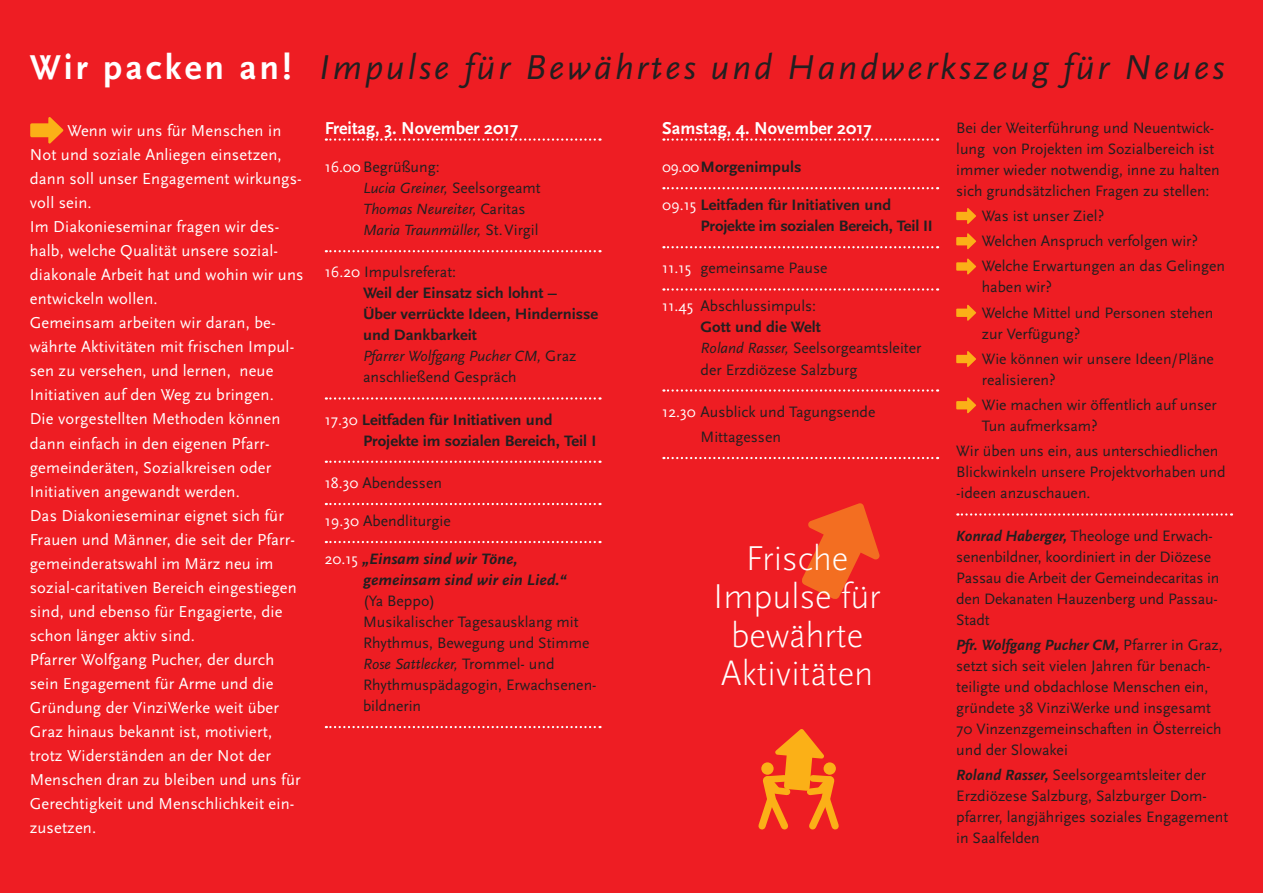
<style>
.page{position:relative;width:1263px;height:893px;background:#ee1d23}
.page>*{position:absolute;margin:0;border:0;box-sizing:border-box;transform-origin:0 0}
.t1{font:italic 36px "Scala Sans";letter-spacing:.085em;color:#231f20}
.Uhrzeit_ohne_Linie{font:300 36px/38.4px "Scala Sans OT";color:#fff;text-align:center}
.Uhrzeit{font:700 18px "Scala Sans";color:#fff}
.Uhrzeit_ohne_Linie-2{font:16.5px/24px "Scala Sans";letter-spacing:.01em;color:#fff}
.Programmtext_ohne_Li{font:15.75px/21px "Scala Sans";color:#231f20}
.Programmtext{font:15.75px/21px "Scala Sans";color:#231f20}
.Programmtext-2{font:700 15.75px/21px "Scala Sans";color:#231f20;scale:1.05 1}
.Uhrzeit-2{font:15.75px "Scala Sans";color:#231f20}
.Uhrzeit-3{font:700 15.75px "Scala Sans";color:#231f20;scale:1.05 1}
.Uhrzeit_ohne_Linie-3{font:15.75px "Scala Sans";color:#231f20}
.Uhrzeit_ohne_Linie-4{font:700 15.75px "Scala Sans";color:#231f20;scale:1.05 1}
.Uhrzeit-4{font:italic 700 15.75px "Scala Sans";color:#231f20;scale:1.05 1}
.Programmtext_ohne_Li-2{font:700 15.75px "Scala Sans";color:#231f20;scale:1.05 1}
.Programmtext-3{font:italic 15.45px/21px "Scala Sans";color:#231f20}
.Programmtext_ohne_Li-3{font:italic 700 15.45px "Scala Sans";color:#231f20}
.s1{font-weight:700;font-style:normal;color:#fff}
.s2{color:#fff}
.s3{font-style:normal;font-size:15.75px}
.s4{font-weight:400;color:#fff}
.s5{font-weight:400;font-style:normal;color:#fff}
.s6{font-weight:700;font-style:italic}
.s7{font-style:italic;font-size:15.45px}
.s8{font-weight:700;font-style:italic;font-size:15.45px}
.s9{font-weight:400;font-style:normal;font-size:15.75px}
</style>
<div class="page">
<svg style="left:30px;top:117px;width:33px;height:27px"></svg>
<svg style="left:758px;top:729px;width:81px;height:101px"></svg>
<svg style="left:326px;top:138px;width:274px;height:3px"></svg>
<svg style="left:326px;top:250px;width:274px;height:2px"></svg>
<svg style="left:326px;top:397px;width:274px;height:3px"></svg>
<svg style="left:326px;top:461px;width:274px;height:2px"></svg>
<svg style="left:326px;top:503px;width:274px;height:2px"></svg>
<svg style="left:326px;top:541px;width:274px;height:2px"></svg>
<svg style="left:326px;top:726px;width:274px;height:2px"></svg>
<svg style="left:663px;top:138px;width:275px;height:3px"></svg>
<svg style="left:663px;top:187px;width:275px;height:2px"></svg>
<svg style="left:663px;top:246px;width:275px;height:2px"></svg>
<svg style="left:663px;top:288px;width:275px;height:3px"></svg>
<svg style="left:663px;top:389px;width:275px;height:3px"></svg>
<svg style="left:663px;top:457px;width:275px;height:2px"></svg>
<svg style="left:957px;top:513px;width:275px;height:3px"></svg>
<svg style="left:956px;top:208px;width:20px;height:16px"></svg>
<svg style="left:956px;top:233px;width:20px;height:16px"></svg>
<svg style="left:956px;top:259px;width:20px;height:15px"></svg>
<svg style="left:956px;top:305px;width:20px;height:16px"></svg>
<svg style="left:956px;top:351px;width:20px;height:16px"></svg>
<svg style="left:956px;top:397px;width:20px;height:16px"></svg>
<svg style="left:802px;top:503px;width:78px;height:96px"></svg>
<p class="t1" style="left:30px;top:48px;width:1196px"><span class="s1">Wir packen an!</span> Impulse für Bewährtes und Handwerkszeug für Neues</p>
<p class="Uhrzeit_ohne_Linie-2" style="left:30px;top:119px;width:274px;text-indent:38px">Wenn wir uns für Menschen in<br>Not und soziale Anliegen einsetzen, dann soll unser Engagement wirkungs&shy;voll sein.</p>
<p class="Uhrzeit_ohne_Linie-2" style="left:30px;top:215px;width:275px">Im Diakonieseminar fragen wir des&shy;halb, welche Qualität unsere sozial&shy;diakonale Arbeit hat und wohin wir uns entwickeln wollen.</p>
<p class="Uhrzeit_ohne_Linie-2" style="left:30px;top:311px;width:266px">Gemeinsam arbeiten wir daran, be&shy;währte Aktivitäten mit frischen Impul&shy;sen zu versehen, und lernen, neue Initiativen auf den Weg zu bringen.<br>Die vorgestellten Methoden können dann einfach in den eigenen Pfarr&shy;gemeinderäten, Sozialkreisen oder Initiativen angewandt werden.</p>
<p class="Uhrzeit_ohne_Linie-2" style="left:30px;top:503px;width:269px">Das Diakonieseminar eignet sich für Frauen und Männer, die seit der Pfarr&shy;gemeinderatswahl im März neu im sozial-caritativen Bereich eingestiegen sind, und ebenso für Engagierte, die schon länger aktiv sind.</p>
<p class="Uhrzeit_ohne_Linie-2" style="left:30px;top:647px;width:272px">Pfarrer Wolfgang Pucher, der durch sein Engagement für Arme und die<br>Gründung der VinziWerke weit über<br>Graz hinaus bekannt ist, motiviert, trotz Widerständen an der Not der<br>Menschen dran zu bleiben und uns für<br>Gerechtigkeit und Menschlichkeit ein&shy;zusetzen.</p>
<p class="Uhrzeit" style="left:325px;top:119px;width:195px">Freitag, 3. November 2017</p>
<p class="Uhrzeit_ohne_Linie-3" style="left:325px;top:159px;width:116px"><span class="s2">16.00</span>Begrüßung:</p>
<p class="Programmtext-3" style="left:363px;top:178px;width:179px">Lucia Greiner, <span class="s3">Seelsorgeamt<br></span>Thomas Neureiter, <span class="s3">Caritas<br></span>Maria Traunmüller, <span class="s3">St.Virgil</span></p>
<p class="Uhrzeit-2" style="left:325px;top:264px;width:133px"><span class="s2">16.20</span> Impulsreferat:</p>
<p class="Programmtext-2" style="left:363px;top:283px;width:226px">Weil der Einsatz sich lohnt –<br>Über verrückte Ideen, Hindernisse und Dankbarkeit</p>
<p class="Programmtext-3" style="left:363px;top:346px;width:215px">Pfarrer Wolfgang Pucher CM, <span class="s3">Graz</span></p>
<p class="Programmtext" style="left:363px;top:367px;width:155px">anschließend Gespräch</p>
<p class="Uhrzeit-3" style="left:325px;top:411px;width:218px"><span class="s4">17.30</span> Leitfaden für Initiativen und</p>
<p class="Programmtext-2" style="left:363px;top:431px;width:224px">Projekte im sozialen Bereich, Teil I</p>
<p class="Uhrzeit-2" style="left:325px;top:474px;width:119px"><span class="s2">18.30</span> Abendessen</p>
<p class="Uhrzeit-2" style="left:325px;top:512px;width:128px"><span class="s2">19.30</span> Abendliturgie</p>
<p class="Uhrzeit-4" style="left:325px;top:550px;width:185px"><span class="s5">20.15</span> „Einsam sind wir Töne,</p>
<p class="Programmtext" style="left:363px;top:570px;width:228px"><span class="s6">gemeinsam sind wir ein Lied.“ </span>(Ya Beppo)<br>Musikalischer Tagesausklang mit<br>Rhythmus, Bewegung und Stimme</p>
<p class="Programmtext-3" style="left:363px;top:654px;width:193px">Rose Sattlecker, <span class="s3">Trommel- und</span></p>
<p class="Programmtext" style="left:363px;top:675px;width:235px">Rhythmuspädagogin, Erwachsenen&shy;bildnerin</p>
<p class="Uhrzeit" style="left:662px;top:119px;width:211px">Samstag, 4. November 2017</p>
<p class="Uhrzeit-3" style="left:662px;top:159px;width:134px"><span class="s4">09.00</span>Morgenimpuls</p>
<p class="Uhrzeit_ohne_Linie-4" style="left:662px;top:197px;width:219px"><span class="s4">09.15</span> Leitfaden für Initiativen und</p>
<p class="Programmtext-2" style="left:701px;top:216px;width:223px">Projekte im sozialen Bereich, Teil II</p>
<p class="Uhrzeit-2" style="left:662px;top:260px;width:167px"><span class="s2">11.15</span> gemeinsame Pause</p>
<p class="Uhrzeit_ohne_Linie-3" style="left:662px;top:298px;width:155px"><span class="s2">11.45</span> Abschlussimpuls:</p>
<p class="Programmtext_ohne_Li-2" style="left:701px;top:319px;width:116px">Gott und die Welt</p>
<p class="Programmtext" style="left:701px;top:338px;width:222px"><span class="s7">Roland Rasser,</span> Seelsorgeamtsleiter der Erzdiözese Salzburg</p>
<p class="Uhrzeit-2" style="left:662px;top:403px;width:215px"><span class="s2">12.30</span> Ausblick und Tagungsende</p>
<p class="Programmtext" style="left:701px;top:427px;width:82px">Mittagessen</p>
<p class="Uhrzeit_ohne_Linie" style="left:713px;top:540px;width:169px">Frische<br>Impulse für bewährte<br>Aktivitäten</p>
<p class="Programmtext_ohne_Li" style="left:956px;top:117px;width:265px">Bei der Weiterführung und Neuentwick&shy;lung von Projekten im Sozialbereich ist immer wieder notwendig, inne zu halten sich grundsätzlichen Fragen zu stellen:</p>
<p class="Programmtext_ohne_Li" style="left:982px;top:206px;width:124px">Was ist unser Ziel?</p>
<p class="Programmtext_ohne_Li" style="left:982px;top:231px;width:218px">Welchen Anspruch verfolgen wir?</p>
<p class="Programmtext_ohne_Li" style="left:982px;top:256px;width:245px">Welche Erwartungen an das Gelingen haben wir?</p>
<p class="Programmtext_ohne_Li" style="left:982px;top:302px;width:233px">Welche Mittel und Personen stehen zur Verfügung?</p>
<p class="Programmtext_ohne_Li" style="left:982px;top:349px;width:234px">Wie können wir unsere Ideen/Pläne realisieren?</p>
<p class="Programmtext_ohne_Li" style="left:982px;top:395px;width:237px">Wie machen wir öffentlich auf unser<br>Tun aufmerksam?</p>
<p class="Programmtext" style="left:956px;top:441px;width:271px">Wir üben uns ein, aus unterschiedlichen<br>Blickwinkeln unsere Projektvorhaben und -ideen anzuschauen.</p>
<p class="Programmtext_ohne_Li" style="left:956px;top:525px;width:265px"><span class="s8">Konrad Haberger,</span> Theologe und Erwach&shy;senenbildner, koordiniert in der Diözese Passau die Arbeit der Gemeindecaritas in den Dekanaten Hauzenberg und Passau-Stadt</p>
<p class="Programmtext_ohne_Li-3" style="left:956px;top:637px;width:268px">Pfr. Wolfgang Pucher CM, <span class="s9">Pfarrer in Graz,</span></p>
<p class="Programmtext_ohne_Li" style="left:956px;top:656px;width:267px">setzt sich seit vielen Jahren für benach&shy;teiligte und obdachlose Menschen ein, gründete 38 VinziWerke und insgesamt 70 Vinzenzgemeinschaften in Österreich und der Slowakei</p>
<p class="Programmtext_ohne_Li" style="left:956px;top:765px;width:273px"><span class="s8">Roland Rasser,</span> Seelsorgeamtsleiter der Erzdiözese Salzburg, Salzburger Dom&shy;pfarrer, langjähriges soziales Engagement in Saalfelden</p>
</div>
